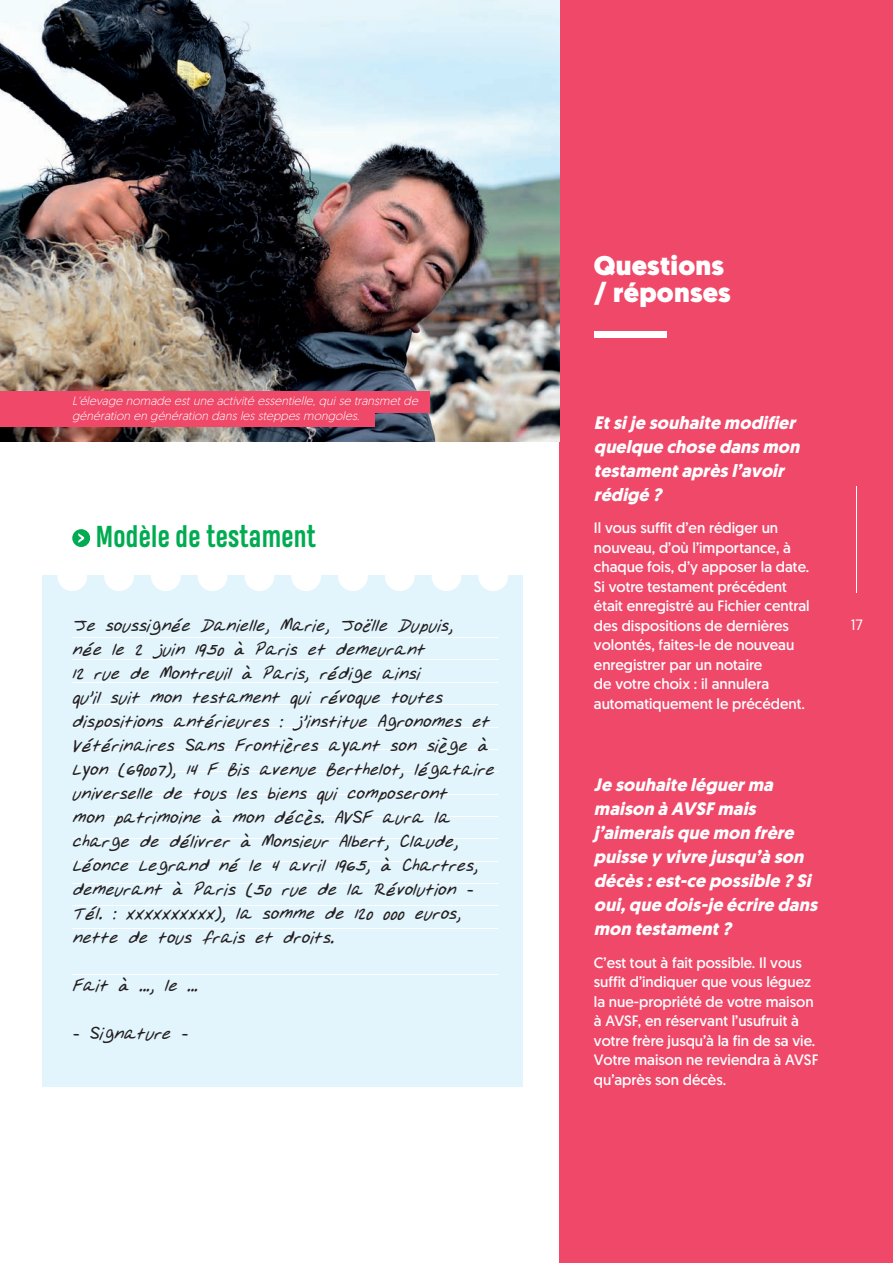
<style>
.page{position:relative;width:893px;height:1263px;background:#fff}
.page>*{position:absolute;margin:0;border:0;box-sizing:border-box;transform-origin:0 0}
.t1{font:700 28.5px "Heading Pro";color:#00ab51}
.t2{font:900 27px/27px "Geomanist";letter-spacing:.01em;color:#fff}
.t3{font:italic 22.5px/24px "Catriona";letter-spacing:.03em;color:#231f20}
.t4{font:italic 700 18px/24px "Geomanist";color:#fff}
.t5{font:15px/19.5px "Geomanist";color:#fff}
.t6{font:15px "Geomanist";color:#fff}
.t7{font:italic 300 12px/15px "Geomanist";color:#fff}
</style>
<div class="page">
<div style="left:43px;top:575px;width:480px;height:511px;background:#e2f4fc"></div>
<hr style="left:72px;top:637px;width:425px;height:1px;background:#fff">
<hr style="left:72px;top:659px;width:425px;height:1px;background:#fff">
<hr style="left:72px;top:682px;width:425px;height:1px;background:#fff">
<hr style="left:72px;top:704px;width:425px;height:1px;background:#fff">
<hr style="left:72px;top:727px;width:425px;height:1px;background:#fff">
<hr style="left:72px;top:749px;width:425px;height:1px;background:#fff">
<hr style="left:72px;top:771px;width:425px;height:1px;background:#fff">
<div style="left:560px;top:0;width:333px;height:1263px;background:#ef4869"></div>
<div style="left:594px;top:331px;width:72px;height:7px;background:#fff"></div>
<div style="left:57px;top:561px;width:30px;height:30px;background:#fff;border-radius:50%"></div>
<div style="left:104px;top:561px;width:30px;height:30px;background:#fff;border-radius:50%"></div>
<div style="left:151px;top:561px;width:30px;height:30px;background:#fff;border-radius:50%"></div>
<div style="left:198px;top:561px;width:29px;height:30px;background:#fff;border-radius:50%"></div>
<div style="left:244px;top:561px;width:30px;height:30px;background:#fff;border-radius:50%"></div>
<div style="left:291px;top:561px;width:30px;height:30px;background:#fff;border-radius:50%"></div>
<div style="left:338px;top:561px;width:30px;height:30px;background:#fff;border-radius:50%"></div>
<div style="left:385px;top:561px;width:30px;height:30px;background:#fff;border-radius:50%"></div>
<div style="left:432px;top:561px;width:29px;height:30px;background:#fff;border-radius:50%"></div>
<div style="left:478px;top:561px;width:30px;height:30px;background:#fff;border-radius:50%"></div>
<img style="left:0;top:0;width:560px;height:442px">
<div style="left:0;top:391px;width:429px;height:22px;background:#ef4869"></div>
<div style="left:0;top:405px;width:374px;height:22px;background:#ef4869"></div>
<hr style="left:72px;top:794px;width:425px;height:1px;background:#fff">
<hr style="left:72px;top:816px;width:425px;height:1px;background:#fff">
<hr style="left:72px;top:838px;width:425px;height:1px;background:#fff">
<hr style="left:72px;top:861px;width:425px;height:1px;background:#fff">
<hr style="left:72px;top:883px;width:425px;height:1px;background:#fff">
<hr style="left:72px;top:905px;width:425px;height:1px;background:#fff">
<hr style="left:72px;top:928px;width:425px;height:1px;background:#fff">
<hr style="left:72px;top:974px;width:425px;height:1px;background:#fff">
<hr style="left:856px;top:486px;width:1px;height:106px;background:#fff">
<div style="left:72px;top:529px;width:18px;height:18px;background:#00ab51;border-radius:50%"></div>
<svg style="left:78px;top:533px;width:6px;height:10px"></svg>
<p class="t7" style="left:72px;top:393px;width:350px">L'élevage nomade estune activité essentielle,quise transmetde génération en génération danslessteppesmongoles.</p>
<p class="t1" style="left:96px;top:519px;width:222px">Modèle de testament</p>
<p class="t3" style="left:72px;top:613px;width:427px">Je soussignée Danielle, Marie, Joëlle Dupuis,<br>née le 2 juin 1950 à Paris et demeurant<br>12 rue de Montreuil à Paris, rédige ainsi<br>qu'il suit mon testament qui révoque toutes dispositions antérieures : j'institue Agronomes et Vétérinaires Sans Frontières ayant son siège à Lyon (69007), 14 F Bis avenue Berthelot, légataire universelle de tous les biens qui composeront<br>mon patrimoine à mon décès. AVSF aura la charge de délivrer à Monsieur Albert, Claude, Léonce Legrand né le 4 avril 1965, à Chartres, demeurant à Paris (50 rue de la Révolution - Tél. : xxxxxxxxxx), la somme de 120 000 euros, nette de tous frais et droits.</p>
<p class="t3" style="left:72px;top:973px;width:131px">Fait à ..., le ...</p>
<p class="t3" style="left:72px;top:1021px;width:121px">- Signature -</p>
<p class="t2" style="left:594px;top:253px;width:138px">Questions / réponses</p>
<p class="t4" style="left:594px;top:411px;width:212px">Etsije souhaite modifier quelque chose dansmon testamentaprèsl’avoir rédigé ?</p>
<p class="t5" style="left:594px;top:518px;width:217px">Il vous suffit d’en rédiger un nouveau, d’où l’importance, à chaque fois, d’y apposer la date.<br>Si votre testament précédent était enregistré au Fichier central des dispositions de dernières volontés, faites-le de nouveau enregistrer par un notaire<br>de votre choix : il annulera automatiquement le précédent.</p>
<p class="t4" style="left:594px;top:773px;width:230px">Je souhaite léguerma maison à AVSFmais j’aimeraisque mon frère puisse y vivre jusqu’à son décès:est-ce possible ?Si oui,que dois-je écrire dans mon testament?</p>
<p class="t5" style="left:594px;top:952px;width:226px">C’est tout à fait possible. Il vous suffit d’indiquer que vous léguez la nue-propriété de votre maison à AVSF, en réservant l’usufruit à votre frère jusqu’à la fin de sa vie.<br>Votre maison ne reviendra à AVSF qu’après son décès.</p>
<p class="t6" style="left:851px;top:615px;width:13px">17</p>
</div>
